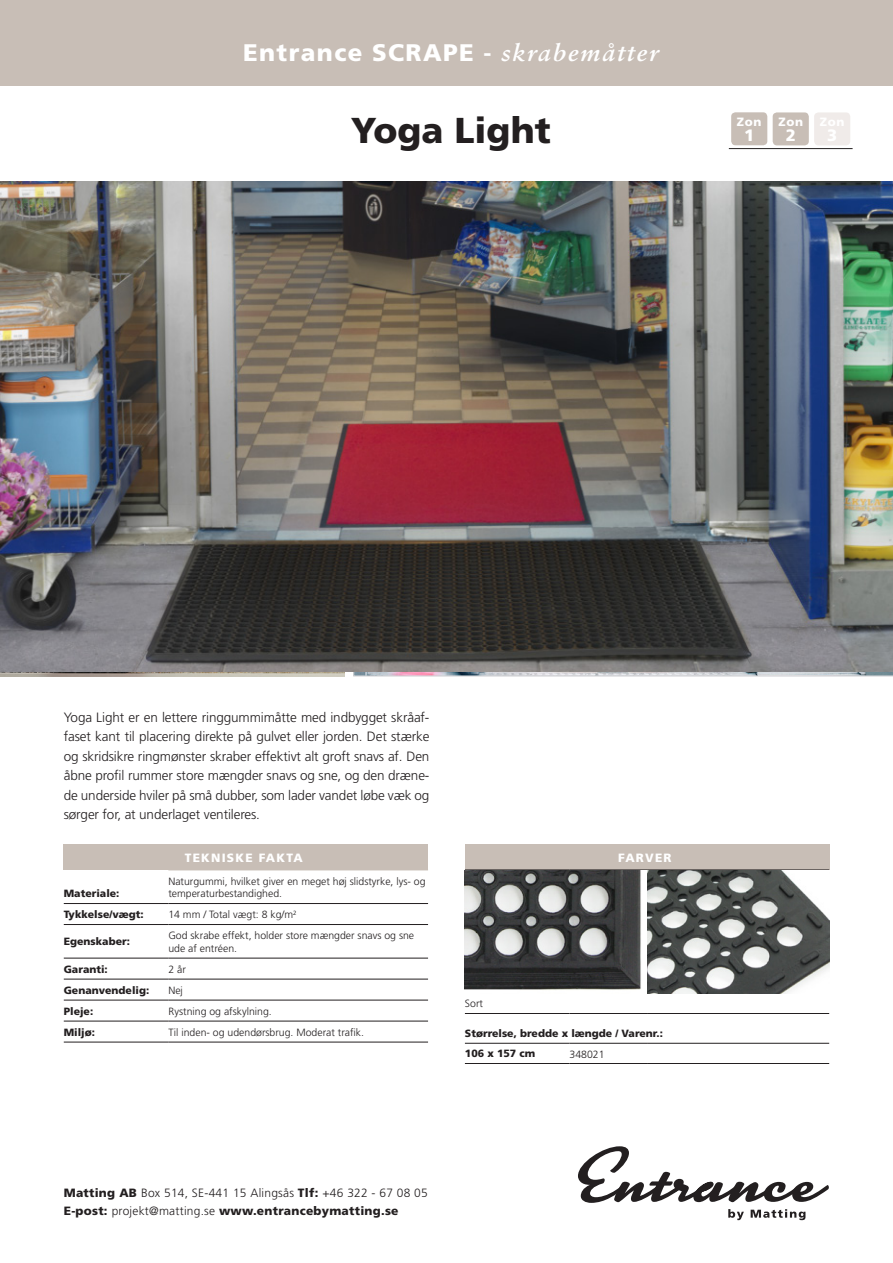
<style>
.page{position:relative;width:893px;height:1263px;background:#fff}
.page>*{position:absolute;margin:0;border:0;box-sizing:border-box;transform-origin:0 0}
.t1{font:900 36px "Frutiger";color:#231f20}
.t2{font:900 24px "Frutiger";letter-spacing:.06em;color:#fff}
.t3{font:900 16.5px "Frutiger";color:#fff}
.t4{font:300 13.5px/19.5px "Frutiger";letter-spacing:-.01em;color:#231f20;text-align:justify}
.t5{font:300 12px "Frutiger";letter-spacing:.02em;color:#231f20}
.t6{font:900 12px "Frutiger";letter-spacing:.02em;color:#231f20}
.t7{font:900 12px "Frutiger";letter-spacing:.1em;color:#fff}
.t8{font:300 10.5px/12.6px "Frutiger";color:#231f20}
.t9{font:900 10.5px "Frutiger";color:#231f20}
.s1{font-weight:700}
.s2{font-family:"Sabon";font-weight:700;font-style:italic}
.s3{font-weight:900}
.s4{font-weight:300}
</style>
<div class="page">
<div style="left:0;top:0;width:893px;height:85px;background:#c8beb6"></div>
<svg style="left:578px;top:1146px;width:251px;height:57px"></svg>
<svg style="left:728px;top:1209px;width:16px;height:11px"></svg>
<svg style="left:751px;top:1209px;width:54px;height:11px"></svg>
<svg style="left:353px;top:672px;width:540px;height:4px;background:#c2c2c9"></svg>
<img style="left:0;top:672px;width:344px;height:4px">
<hr style="left:729px;top:148px;width:124px;height:1px;background:#231f20">
<div style="left:465px;top:844px;width:364px;height:26px;background:#c8beb6"></div>
<hr style="left:465px;top:993px;width:104px;height:1px;background:#231f20">
<hr style="left:569px;top:993px;width:78px;height:1px;background:#231f20">
<hr style="left:647px;top:993px;width:182px;height:1px;background:#231f20">
<hr style="left:465px;top:1043px;width:104px;height:1px;background:#231f20">
<hr style="left:569px;top:1043px;width:78px;height:1px;background:#231f20">
<hr style="left:647px;top:1043px;width:182px;height:1px;background:#231f20">
<hr style="left:465px;top:1063px;width:104px;height:1px;background:#231f20">
<hr style="left:569px;top:1063px;width:78px;height:1px;background:#231f20">
<hr style="left:647px;top:1063px;width:182px;height:1px;background:#231f20">
<hr style="left:465px;top:1013px;width:104px;height:1px;background:#231f20">
<hr style="left:569px;top:1013px;width:78px;height:1px;background:#231f20">
<hr style="left:647px;top:1013px;width:182px;height:1px;background:#231f20">
<img style="left:465px;top:870px;width:364px;height:123px">
<img style="left:0;top:182px;width:893px;height:490px">
<div style="left:773px;top:112px;width:36px;height:33px;background:#c8beb6;border-radius:4px"></div>
<div style="left:814px;top:112px;width:36px;height:33px;background:#f0ebe9;border-radius:4px"></div>
<div style="left:731px;top:112px;width:36px;height:33px;background:#c8beb6;border-radius:4px"></div>
<div style="left:64px;top:844px;width:364px;height:26px;background:#c8beb6"></div>
<hr style="left:64px;top:903px;width:104px;height:1px;background:#231f20">
<hr style="left:168px;top:903px;width:260px;height:1px;background:#231f20">
<hr style="left:64px;top:924px;width:104px;height:1px;background:#231f20">
<hr style="left:168px;top:924px;width:260px;height:1px;background:#231f20">
<hr style="left:64px;top:958px;width:104px;height:1px;background:#231f20">
<hr style="left:168px;top:958px;width:260px;height:1px;background:#231f20">
<hr style="left:64px;top:979px;width:104px;height:1px;background:#231f20">
<hr style="left:168px;top:979px;width:260px;height:1px;background:#231f20">
<hr style="left:64px;top:1000px;width:104px;height:1px;background:#231f20">
<hr style="left:168px;top:1000px;width:260px;height:1px;background:#231f20">
<hr style="left:64px;top:1021px;width:104px;height:1px;background:#231f20">
<hr style="left:168px;top:1021px;width:260px;height:1px;background:#231f20">
<hr style="left:64px;top:1042px;width:104px;height:1px;background:#231f20">
<hr style="left:168px;top:1042px;width:260px;height:1px;background:#231f20">
<hr style="left:168px;top:870px;width:260px;height:1px;background:#c8beb6">
<p class="t2" style="left:243px;top:38px;width:417px">Entrance SCRAPE <span class="s1">-</span> <span class="s2">skrabemåtter</span></p>
<p class="t1" style="left:351px;top:109px;width:201px">Yoga Light</p>
<p class="t7" style="left:737px;top:114px;width:26px">Zon</p>
<p class="t3" style="left:744px;top:125px;width:12px">1</p>
<p class="t7" style="left:778px;top:114px;width:26px">Zon</p>
<p class="t3" style="left:786px;top:125px;width:12px">2</p>
<p class="t7" style="left:820px;top:114px;width:26px">Zon</p>
<p class="t3" style="left:827px;top:125px;width:12px">3</p>
<p class="t4" style="left:64px;top:707px;width:367px">Yoga Light er en lettere ringgummimåtte med indbygget skråaf&shy;faset kant til placering direkte på gulvet eller jorden. Det stærke og skridsikre ringmønster skraber effektivt alt groft snavs af. Den åbne profil rummer store mængder snavs og sne, og den dræne&shy;de underside hviler på små dubber, som lader vandet løbe væk og sørger for, at underlaget ventileres.</p>
<p class="t9" style="left:64px;top:887px;width:57px">Materiale:</p>
<p class="t7" style="left:185px;top:850px;width:119px">TEKNISKE FAKTA</p>
<p class="t8" style="left:168px;top:874px;width:259px">Naturgummi, hvilket giver en meget høj slidstyrke, lys- og temperaturbestandighed.</p>
<p class="t9" style="left:64px;top:908px;width:81px">Tykkelse/vægt:</p>
<p class="t8" style="left:168px;top:908px;width:130px">14 mm / Total vægt: 8 kg/m<sup>2</sup></p>
<p class="t9" style="left:64px;top:935px;width:68px">Egenskaber:</p>
<p class="t8" style="left:168px;top:929px;width:247px">God skrabe effekt, holder store mængder snavs og sne ude af entréen.</p>
<p class="t9" style="left:64px;top:963px;width:46px">Garanti:</p>
<p class="t8" style="left:168px;top:963px;width:19px">2 år</p>
<p class="t9" style="left:64px;top:984px;width:87px">Genanvendelig:</p>
<p class="t8" style="left:168px;top:984px;width:16px">Nej</p>
<p class="t9" style="left:64px;top:1005px;width:31px">Pleje:</p>
<p class="t8" style="left:168px;top:1005px;width:105px">Rystning og afskylning.</p>
<p class="t9" style="left:64px;top:1026px;width:33px">Miljø:</p>
<p class="t8" style="left:168px;top:1026px;width:197px">Til inden- og udendørsbrug. Moderat trafik.</p>
<p class="t7" style="left:618px;top:850px;width:55px">FARVER</p>
<p class="t8" style="left:465px;top:997px;width:20px">Sort</p>
<p class="t9" style="left:465px;top:1027px;width:200px">Størrelse, bredde x længde / Varenr.:</p>
<p class="t9" style="left:465px;top:1047px;width:72px">106 x 157 cm</p>
<p class="t8" style="left:569px;top:1047px;width:37px">348021</p>
<p class="t5" style="left:64px;top:1186px;width:366px"><span class="s3">Matting AB</span> Box 514, SE-441 15 Alingsås <span class="s3">Tlf:</span> +46 322 - 67 08 05</p>
<p class="t6" style="left:64px;top:1203px;width:336px">E-post: <span class="s4">projekt@matting.se</span> www.entrancebymatting.se</p>
</div>
